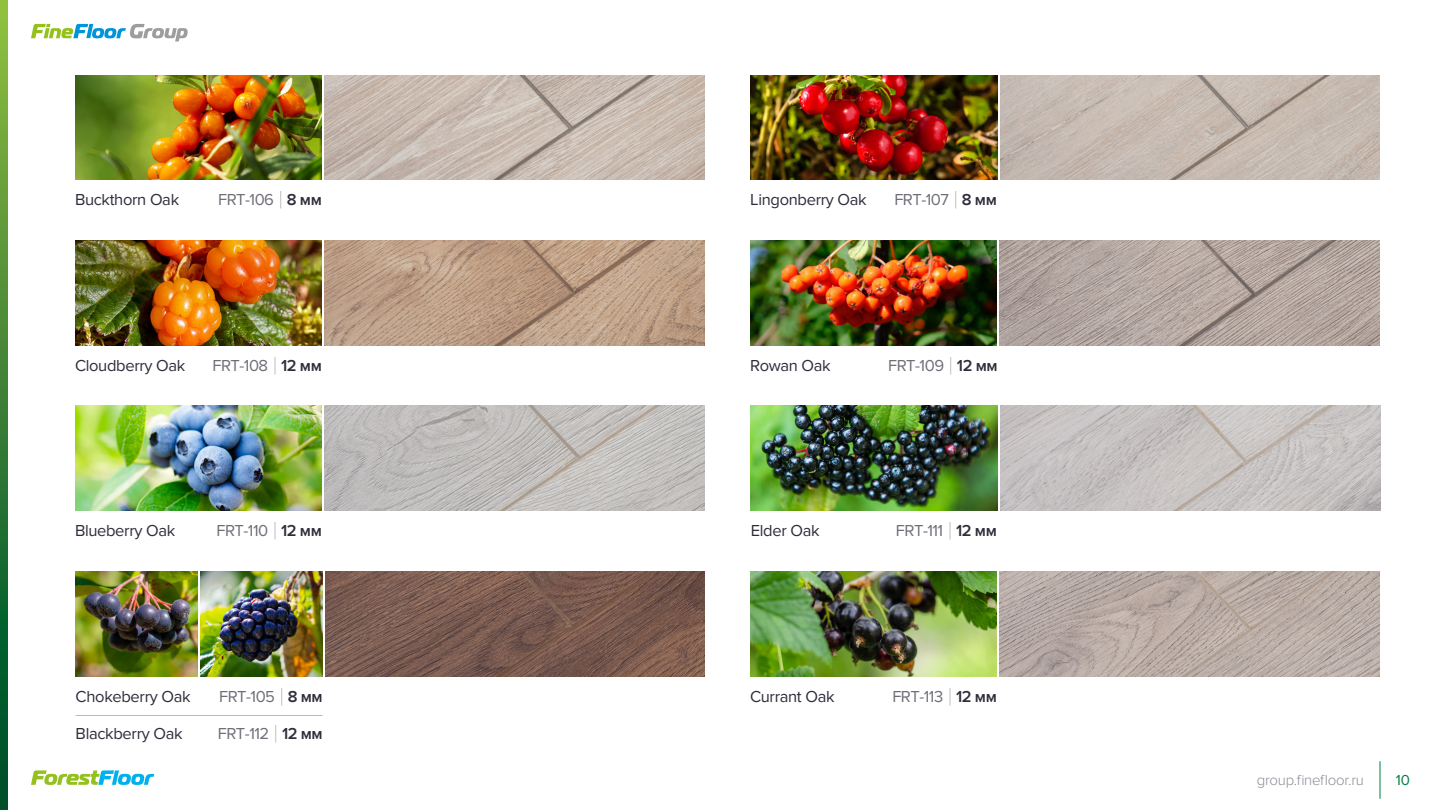
<style>
.page{position:relative;width:1440px;height:810px;background:#fff}
.page>*{position:absolute;margin:0;border:0;box-sizing:border-box;transform-origin:0 0}
.t1{font:16.5px "Proxima Nova";letter-spacing:-.03em;color:#6e6e78}
.t2{font:16.5px "Proxima Nova";letter-spacing:-.02em;color:#2d2d3c}
.t3{font:300 15px "Proxima Nova";letter-spacing:-.015em;color:#8c8c96}
.t4{font:15px "Proxima Nova";color:#008142}
.s1{font-family:"Proxima Nova T";font-weight:100;font-size:24.75px;color:#8c8c96}
.s2{font-weight:600;color:#2d2d3c}
</style>
<div class="page">
<svg style="left:0;top:0;width:8px;height:810px;background:#3c8234"></svg>
<hr style="left:76px;top:715px;width:246px;height:1px;background:#b4b9bc">
<img style="left:326px;top:572px;width:379px;height:104px">
<img style="left:75px;top:572px;width:122px;height:104px">
<img style="left:200px;top:572px;width:123px;height:104px">
<img style="left:1000px;top:572px;width:379px;height:104px">
<img style="left:750px;top:572px;width:247px;height:104px">
<img style="left:325px;top:406px;width:379px;height:105px">
<img style="left:75px;top:406px;width:247px;height:105px">
<img style="left:1000px;top:240px;width:379px;height:105px">
<img style="left:750px;top:240px;width:247px;height:105px">
<img style="left:1000px;top:75px;width:380px;height:105px">
<img style="left:750px;top:75px;width:247px;height:105px">
<img style="left:325px;top:75px;width:379px;height:105px">
<img style="left:75px;top:75px;width:247px;height:105px">
<img style="left:1001px;top:406px;width:379px;height:105px">
<img style="left:751px;top:406px;width:247px;height:105px">
<img style="left:325px;top:240px;width:379px;height:105px">
<img style="left:75px;top:240px;width:247px;height:105px">
<svg style="left:31px;top:24px;width:157px;height:17px"></svg>
<hr style="left:1380px;top:761px;width:1px;height:38px;background:#008142">
<svg style="left:31px;top:770px;width:123px;height:15px"></svg>
<p class="t2" style="left:75px;top:190px;width:106px">Buckthorn Oak</p>
<p class="t1" style="left:218px;top:190px;width:105px">FRT-106 <span class="s1">|</span> <span class="s2">8 мм</span></p>
<p class="t2" style="left:750px;top:190px;width:118px">Lingonberry Oak</p>
<p class="t1" style="left:894px;top:190px;width:104px">FRT-107 <span class="s1">|</span> <span class="s2">8 мм</span></p>
<p class="t2" style="left:75px;top:356px;width:112px">Cloudberry Oak</p>
<p class="t1" style="left:212px;top:356px;width:111px">FRT-108 <span class="s1">|</span> <span class="s2">12 мм</span></p>
<p class="t2" style="left:75px;top:521px;width:102px">Blueberry Oak</p>
<p class="t1" style="left:216px;top:521px;width:107px">FRT-110 <span class="s1">|</span> <span class="s2">12 мм</span></p>
<p class="t2" style="left:750px;top:356px;width:82px">Rowan Oak</p>
<p class="t1" style="left:888px;top:356px;width:111px">FRT-109 <span class="s1">|</span> <span class="s2">12 мм</span></p>
<p class="t2" style="left:751px;top:521px;width:70px">Elder Oak</p>
<p class="t1" style="left:896px;top:521px;width:102px">FRT-111 <span class="s1">|</span> <span class="s2">12 мм</span></p>
<p class="t2" style="left:76px;top:687px;width:116px">Chokeberry Oak</p>
<p class="t1" style="left:219px;top:687px;width:105px">FRT-105 <span class="s1">|</span> <span class="s2">8 мм</span></p>
<p class="t2" style="left:750px;top:687px;width:86px">Currant Oak</p>
<p class="t1" style="left:892px;top:687px;width:106px">FRT-113 <span class="s1">|</span> <span class="s2">12 мм</span></p>
<p class="t2" style="left:76px;top:724px;width:108px">Blackberry Oak</p>
<p class="t1" style="left:218px;top:724px;width:106px">FRT-112 <span class="s1">|</span> <span class="s2">12 мм</span></p>
<p class="t3" style="left:1257px;top:771px;width:109px">group.finefloor.ru</p>
<p class="t4" style="left:1396px;top:771px;width:16px">10</p>
</div>
